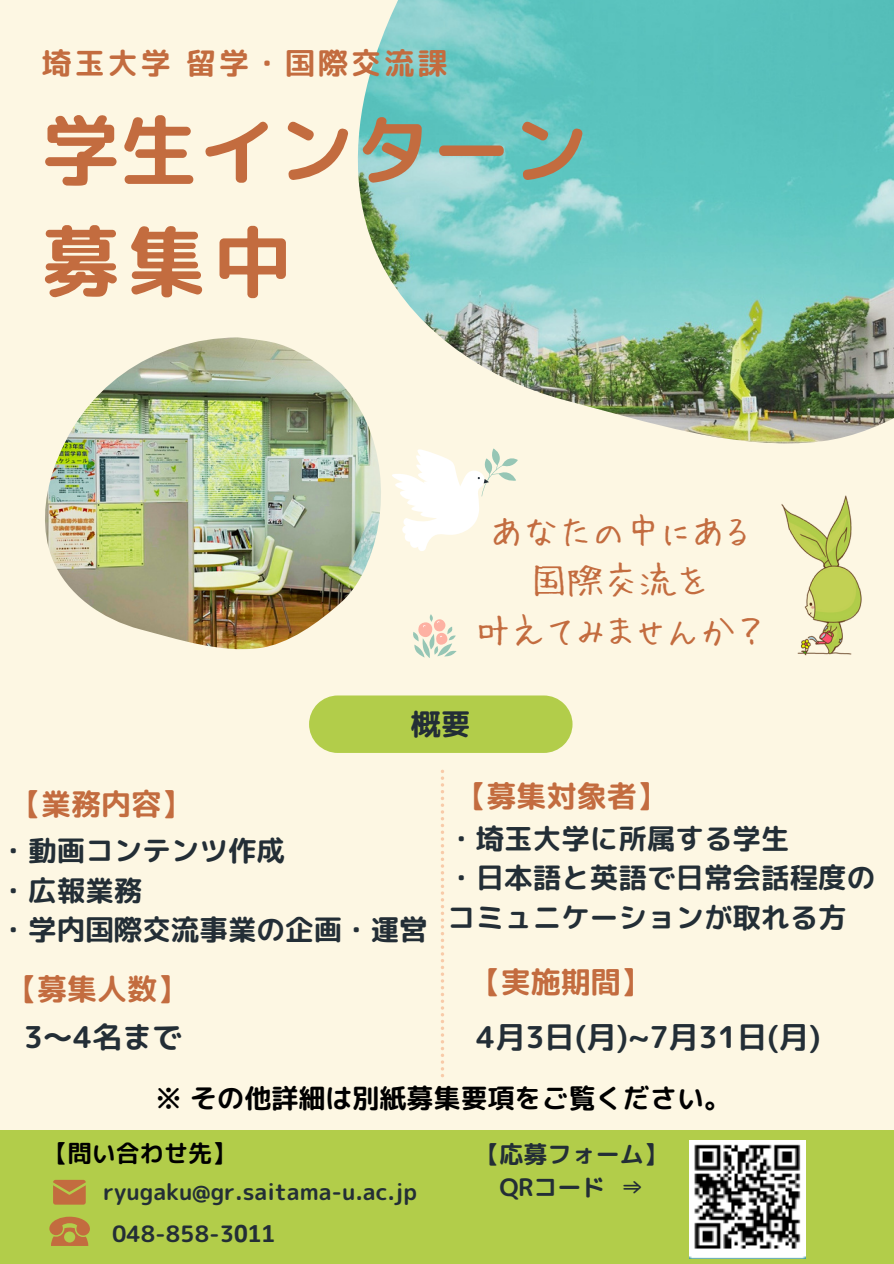
<style>
.page{position:relative;width:894px;height:1264px;background:#fff}
.page>*{position:absolute;margin:0;border:0;box-sizing:border-box;transform-origin:0 0}
.t1{font:78px/111.1px "rounded mplus 1 p bold";color:#c36c3f}
.t2{font:36.45px/49.8px "Hui Font P";color:#c36c3f;text-align:center}
.t3{font:30px "rounded mplus 1 p bold";color:#c36c3f}
.t4{font:30px "rounded mplus 1 p bold";color:#232e36}
.t5{font:30px "rounded mplus 1 p bold";letter-spacing:.1em;color:#c36c3f}
.t6{font:28.5px/39.5px "rounded mplus 1 p bold";color:#232e36}
.t7{font:27px "rounded mplus 1 p bold";color:#000}
.t8{font:24px/32.7px "rounded mplus 1 p bold";color:#232e36}
.t9{font:24px "rounded mplus 1 p bold";color:#000}
.t10{font:22.5px "rounded mplus 1 p bold";color:#232e36}
.s1{font-family:"Calibri";font-weight:700;font-size:27px}
</style>
<div class="page">
<div style="left:0;top:0;width:893px;height:1263px;background:#fdf7e3"></div>
<div style="left:309px;top:695px;width:263px;height:58px;background:#b2cd4a"></div>
<div style="left:0;top:1129px;width:893px;height:134px;background:#b2cd4a"></div>
<svg style="left:440px;top:769px;width:4px;height:308px"></svg>
<svg style="left:392px;top:448px;width:126px;height:103px"></svg>
<svg style="left:413px;top:614px;width:43px;height:44px"></svg>
<img style="left:45px;top:337px;width:336px;height:312px">
<img style="left:350px;top:0;width:543px;height:443px">
<svg style="left:49px;top:1216px;width:41px;height:29px"></svg>
<svg style="left:53px;top:1179px;width:33px;height:25px"></svg>
<img style="left:781px;top:495px;width:81px;height:161px">
<img style="left:689px;top:1140px;width:116px;height:118px">
<p class="t5" style="left:42px;top:41px;width:407px">埼玉大学 留学・国際交流課</p>
<h1 class="t1" style="left:42px;top:94px;width:548px">学生インターン募集中</h1>
<p class="t2" style="left:475px;top:504px;width:290px">あなたの中にある国際交流を<br>叶えてみませんか？</p>
<p class="t4" style="left:410px;top:702px;width:62px">概要</p>
<p class="t3" style="left:11px;top:783px;width:182px">【業務内容】</p>
<p class="t3" style="left:456px;top:775px;width:212px">【募集対象者】</p>
<p class="t6" style="left:0;top:830px;width:429px">・動画コンテンツ作成<br>・広報業務<br>・学内国際交流事業の企画・運営</p>
<p class="t3" style="left:7px;top:967px;width:182px">【募集人数】</p>
<p class="t4" style="left:24px;top:1015px;width:160px">3〜4名まで</p>
<p class="t6" style="left:447px;top:818px;width:429px">・埼玉大学に所属する学生<br>・日本語と英語で日常会話程度のコミュニケーションが取れる方</p>
<p class="t3" style="left:470px;top:960px;width:182px">【実施期間】</p>
<p class="t4" style="left:476px;top:1015px;width:346px">4月3日(月)~7月31日(月)</p>
<p class="t7" style="left:155px;top:1079px;width:577px">※ その他詳細は別紙募集要項をご覧ください。</p>
<p class="t9" style="left:44px;top:1136px;width:194px">【問い合わせ先】</p>
<p class="t8" style="left:475px;top:1137px;width:194px">【応募フォーム】　QRコード ⇒</p>
<p class="t10" style="left:103px;top:1175px;width:315px">ryugaku@gr.saitama-u.ac.jp</p>
<p class="t10" style="left:112px;top:1217px;width:165px">048-858-3<span class="s1">011</span></p>
</div>
